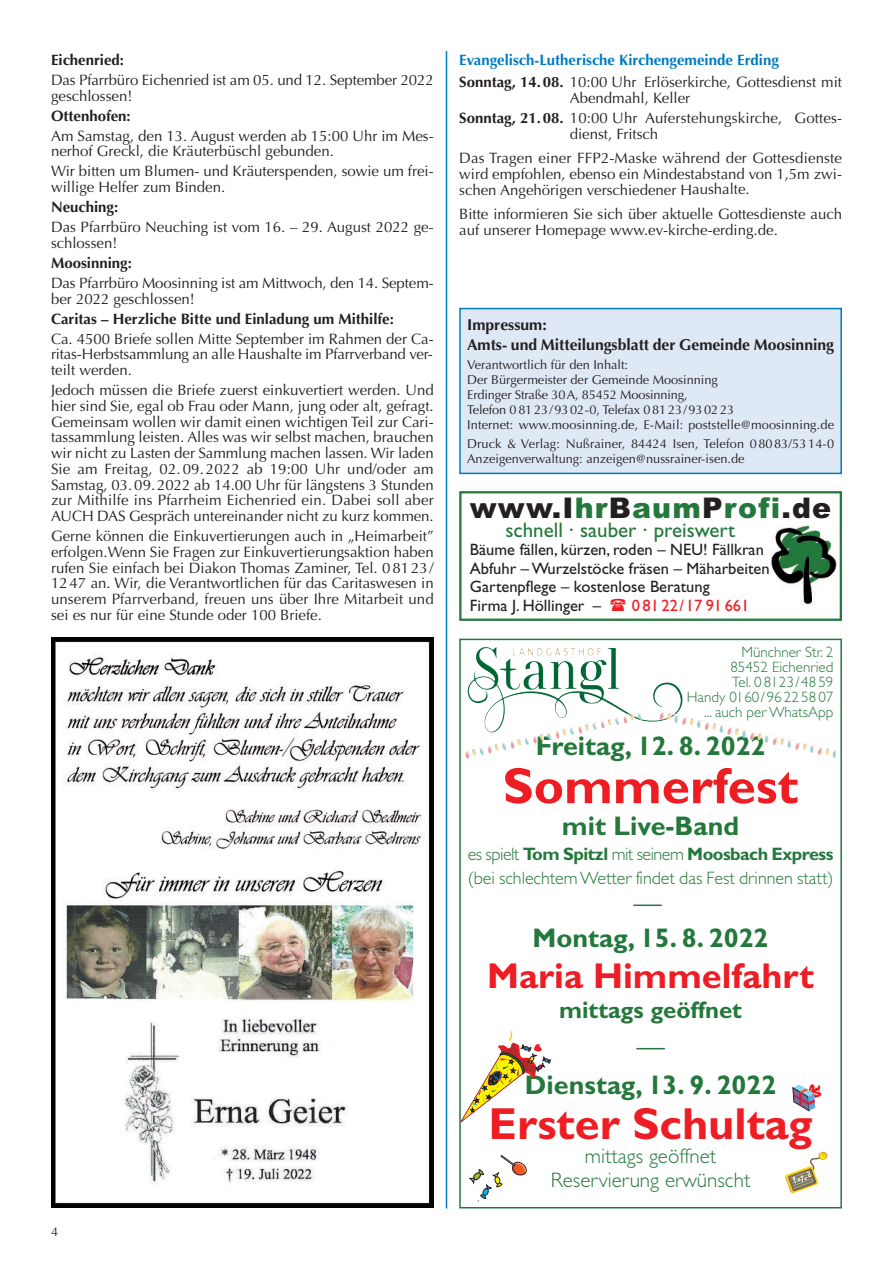
<style>
.page{position:relative;width:893px;height:1263px;background:#fff}
.page>*{position:absolute;margin:0;border:0;box-sizing:border-box;transform-origin:0 0}
.t1{font:700 51px "Gill Sans";color:#ee1d23}
.t2{font:700 45px "Gill Sans";color:#ee1d23}
.t3{font:700 36px "Gill Sans";color:#ee1d23}
.t4{font:900 28.5px "Arial";letter-spacing:.04em;color:#231f20}
.t5{font:700 27px "Gill Sans";color:#24783c}
.t6{font:700 24px "Gill Sans";color:#24783c}
.t7{font:300 21px/24px "Gill Sans";color:#24783c;text-align:center}
.t8{font:21px "Gill Sans";color:#24783c}
.t9{font:300 18px/24px "Gill Sans";color:#24783c}
.t10{font:16.5px/18.5px "Gill Sans";color:#231f20}
.t11{font:16.5px "Gill Sans";color:#ee1d23}
.t12{font:700 15.75px/20px "Optima";color:#231f20}
.t13{font:15px/15.8px "Optima";color:#231f20}
.t14{font:700 15px/22px "Optima";color:#007ac0}
.t15{font:700 15px "Optima";color:#231f20}
.t16{font:300 15px/15px "Gill Sans";color:#24783c;text-align:right}
.t17{font:12.75px/15px "Optima";color:#231f20}
.s1{color:#231f20}
.s2{font-weight:400;color:#231f20}
.s3{font-weight:700}
.s4{color:#24783c}
</style>
<div class="page">
<hr style="left:446px;top:51px;width:1px;height:1157px;background:#007ac0">
<div style="left:461px;top:309px;width:379px;height:164px;background:#dfe8f5"></div>
<div style="left:459px;top:308px;width:383px;height:166px;border:2px solid #007ac0"></div>
<div style="left:459px;top:491px;width:383px;height:130px;border:2px solid #24783c"></div>
<img style="left:771px;top:525px;width:65px;height:80px">
<div style="left:459px;top:639px;width:383px;height:569px;border:2px solid #24783c"></div>
<img style="left:468px;top:648px;width:27px;height:41px">
<svg style="left:636px;top:1048px;width:29px;height:1px"></svg>
<hr style="left:633px;top:904px;width:29px;height:2px;background:#24783c">
<svg style="left:461px;top:1031px;width:90px;height:91px"></svg>
<svg style="left:793px;top:1084px;width:29px;height:27px"></svg>
<svg style="left:469px;top:1155px;width:58px;height:47px"></svg>
<svg style="left:785px;top:1151px;width:42px;height:42px"></svg>
<img style="left:472px;top:710px;width:171px;height:40px">
<img style="left:664px;top:712px;width:176px;height:48px">
<img style="left:51px;top:638px;width:383px;height:570px">
<p class="t15" style="left:51px;top:51px;width:75px">Eichenried:</p>
<p class="t13" style="left:51px;top:72px;width:384px">Das Pfarrbüro Eichenried ist am 05. und 12. September 2022 geschlossen!</p>
<p class="t15" style="left:51px;top:107px;width:81px">Ottenhofen:</p>
<p class="t13" style="left:51px;top:128px;width:384px">Am Samstag, den 13. August werden ab 15:00 Uhr im Mes&shy;nerhof Greckl, die Kräuterbüschl gebunden.</p>
<p class="t13" style="left:51px;top:164px;width:384px">Wir bitten um Blumen- und Kräuterspenden, sowie um frei&shy;willige Helfer zum Binden.</p>
<p class="t15" style="left:51px;top:198px;width:69px">Neuching:</p>
<p class="t13" style="left:51px;top:219px;width:384px">Das Pfarrbüro Neuching ist vom 16. – 29. August 2022 ge&shy;schlossen!</p>
<p class="t15" style="left:51px;top:254px;width:82px">Moosinning:</p>
<p class="t13" style="left:51px;top:275px;width:384px">Das Pfarrbüro Moosinning ist am Mittwoch, den 14. Septem&shy;ber 2022 geschlossen!</p>
<p class="t15" style="left:51px;top:310px;width:344px">Caritas – Herzliche Bitte und Einladung um Mithilfe:</p>
<p class="t13" style="left:51px;top:331px;width:384px;text-align:justify">Ca. 4500 Briefe sollen Mitte September im Rahmen der Ca&shy;ritas-Herbstsammlung an alle Haushalte im Pfarrverband ver&shy;teilt werden.</p>
<p class="t13" style="left:51px;top:382px;width:384px;text-align:justify">Jedoch müssen die Briefe zuerst einkuvertiert werden. Und hier sind Sie, egal ob Frau oder Mann, jung oder alt, gefragt.<br>Gemeinsam wollen wir damit einen wichtigen Teil zur Cari&shy;tassammlung leisten. Alles was wir selbst machen, brauchen wir nicht zu Lasten der Sammlung machen lassen. Wir laden Sie am Freitag, 02.09.2022 ab 19:00 Uhr und/oder am Samstag, 03.09.2022 ab 14.00 Uhr für längstens 3 Stunden zur Mithilfe ins Pfarrheim Eichenried ein. Dabei soll aber AUCH DAS Gespräch untereinander nicht zu kurz kommen.</p>
<p class="t13" style="left:51px;top:528px;width:384px;text-align:justify">Gerne können die Einkuvertierungen auch in „Heimarbeit” erfolgen.Wenn Sie Fragen zur Einkuvertierungsaktion haben rufen Sie einfach bei Diakon Thomas Zaminer, Tel. 08123/ 1247 an. Wir, die Verantwortlichen für das Caritaswesen in unserem Pfarrverband, freuen uns über Ihre Mitarbeit und sei es nur für eine Stunde oder 100 Briefe.</p>
<p class="t17" style="left:51px;top:1225px;width:9px">4</p>
<p class="t14" style="left:459px;top:49px;width:384px">Evangelisch-Lutherische Kirchengemeinde Erding<br><span class="s1">Sonntag, 14.08.</span> <span class="s2">10:00 Uhr Erlöserkirche, Gottesdienst mit</span></p>
<p class="t13" style="left:459px;top:88px;width:384px;line-height:20px;text-indent:110px">Abendmahl, Keller<br><span class="s3">Sonntag, 21.08.</span> 10:00 Uhr Auferstehungskirche, Gottes-</p>
<p class="t13" style="left:459px;top:121px;width:384px;line-height:24.5px;text-indent:110px">dienst, Fritsch<br>Das Tragen einer FFP2-Maske während der Gottesdienste</p>
<p class="t13" style="left:459px;top:166px;width:384px">wird empfohlen, ebenso ein Mindestabstand von 1,5m zwi&shy;schen Angehörigen verschiedener Haushalte.</p>
<p class="t13" style="left:459px;top:206px;width:384px">Bitte informieren Sie sich über aktuelle Gottesdienste auch auf unserer Homepage www.ev-kirche-erding.de.</p>
<p class="t12" style="left:467px;top:315px;width:368px">Impressum:<br>Amts- und Mitteilungsblatt der Gemeinde Moosinning</p>
<p class="t17" style="left:467px;top:357px;width:368px">Verantwortlich für den Inhalt:<br>Der Bürgermeister der Gemeinde Moosinning<br>Erdinger Straße 30A, 85452 Moosinning,<br>Telefon 0 81 23/93 02-0, Telefax 0 81 23/93 02 23<br>Internet: www.moosinning.de, E-Mail: poststelle@moosinning.de</p>
<p class="t17" style="left:467px;top:437px;width:368px">Druck &amp; Verlag: Nußrainer, 84424 Isen, Telefon 08083/5314-0<br>Anzeigenverwaltung: anzeigen@nussrainer-isen.de</p>
<h3 class="t4" style="left:470px;top:492px;width:363px">www.I<span class="s4">hr</span>B<span class="s4">aum</span>P<span class="s4">rofi</span>.de</h3>
<h3 class="t8" style="left:505px;top:522px;width:231px">schnell · sauber · preiswert</h3>
<p class="t10" style="left:470px;top:542px;width:301px">Bäume fällen, kürzen, roden – NEU! Fällkran Abfuhr –Wurzelstöcke fräsen – Mäharbeiten Gartenpflege – kostenlose Beratung<br>Firma J. Höllinger –</p>
<p class="t11" style="left:632px;top:599px;width:119px">08122/17 91661</p>
<p class="t16" style="left:687px;top:646px;width:148px">Münchner Str. 2<br>85452 Eichenried<br>Tel. 0 8123/48 59<br>Handy 0160/96 22 58 07 ... auch per WhatsApp</p>
<h3 class="t5" style="left:536px;top:736px;width:231px">Freitag, 12. 8. 2022</h3>
<h1 class="t1" style="left:503px;top:767px;width:297px">Sommerfest</h1>
<h3 class="t5" style="left:562px;top:815px;width:179px">mit Live-Band</h3>
<p class="t9" style="left:468px;top:844px;width:367px">es spielt <span class="s3">Tom Spitzl</span> mit seinem <span class="s3">Moosbach Express </span>(bei schlechtemWetter findet das Fest drinnen statt)</p>
<h3 class="t5" style="left:533px;top:928px;width:237px">Montag, 15. 8. 2022</h3>
<h3 class="t3" style="left:487px;top:962px;width:328px">Maria Himmelfahrt</h3>
<h3 class="t6" style="left:559px;top:1000px;width:184px">mittags geöffnet</h3>
<h3 class="t5" style="left:525px;top:1075px;width:253px">Dienstag, 13. 9. 2022</h3>
<h2 class="t2" style="left:489px;top:1107px;width:325px">Erster Schultag</h2>
<h3 class="t7" style="left:551px;top:1146px;width:201px">mittags geöffnet<br>Reservierung erwünscht</h3>
</div>
